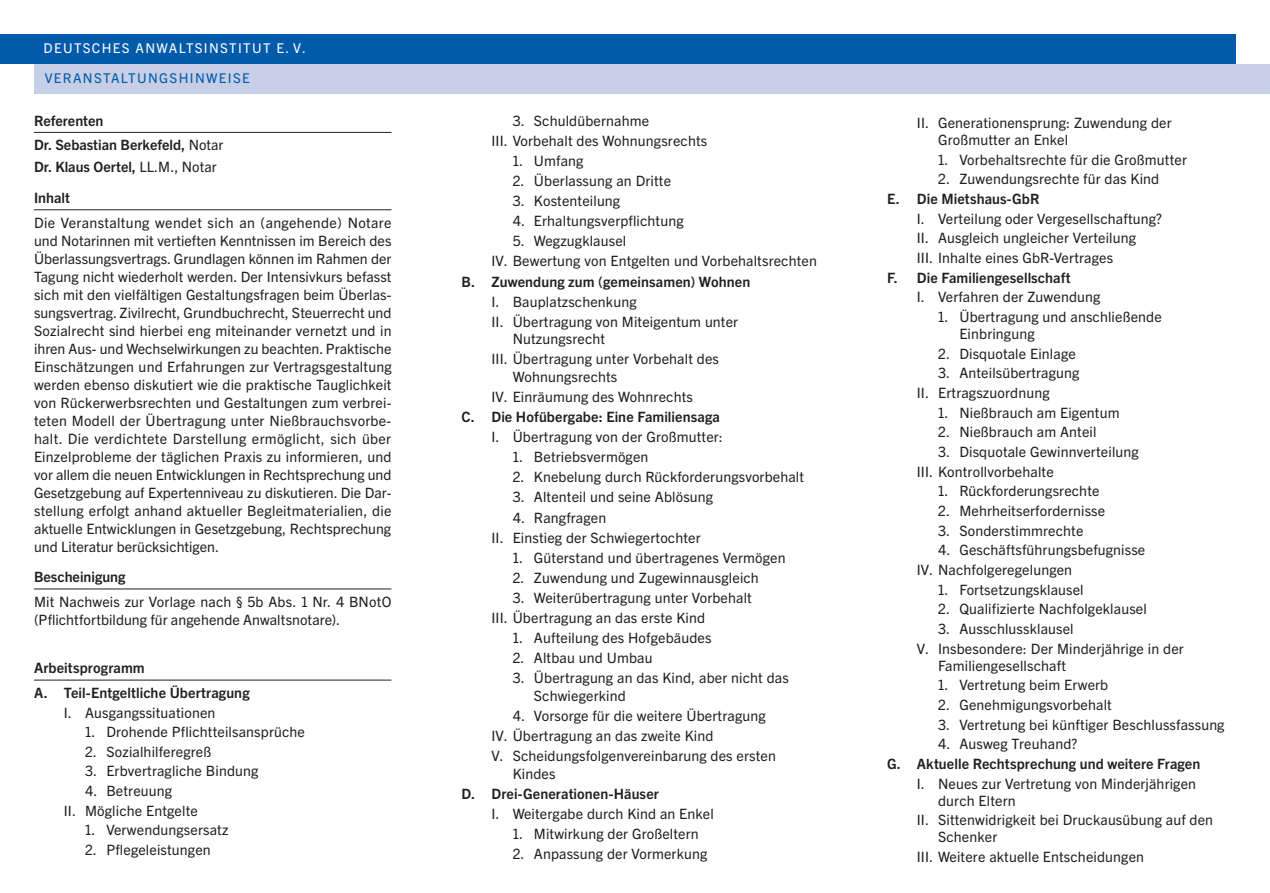
<style>
.page{position:relative;width:1270px;height:893px;background:#fff}
.page>*{position:absolute;margin:0;border:0;box-sizing:border-box;transform-origin:0 0}
.t1{font:14.25px/18px "Trade Gothic Next LT Pro";letter-spacing:.01em;color:#231f20}
.t2{font:700 14.25px/24.5px "Trade Gothic Next LT Pro";letter-spacing:.005em;color:#231f20}
.t3{font:13.5px "Trade Gothic Next LT Pro";letter-spacing:.1em;color:#fff}
.t4{font:13.5px "Trade Gothic Next LT Pro";letter-spacing:.1em;color:#015aaa}
.s1{font-weight:400}
</style>
<div class="page">
<div style="left:34px;top:64px;width:1235px;height:30px;background:#c7cee8"></div>
<div style="left:0;top:34px;width:1235px;height:30px;background:#015aaa"></div>
<hr style="left:34px;top:132px;width:357px;height:1px;background:#231f20">
<hr style="left:34px;top:210px;width:357px;height:1px;background:#231f20">
<hr style="left:34px;top:589px;width:357px;height:1px;background:#231f20">
<hr style="left:34px;top:680px;width:357px;height:1px;background:#231f20">
<p class="t3" style="left:44px;top:39px;width:264px">DEUTSCHES ANWALTSINSTITUT E. V.</p>
<p class="t4" style="left:45px;top:69px;width:207px">VERANSTALTUNGSHINWEISE</p>
<p class="t2" style="left:34px;top:107px;width:191px">Referenten<br>Dr. Sebastian Berkefeld, <span class="s1">Notar</span></p>
<p class="t2" style="left:34px;top:151px;width:184px;line-height:30.8px">Dr. Klaus Oertel, <span class="s1">LL.M., Notar<br></span>Inhalt</p>
<p class="t1" style="left:34px;top:212px;width:359px;text-align:justify">Die Veranstaltung wendet sich an (angehende) Notare und Notarinnen mit vertieften Kenntnissen im Bereich des Überlassungsvertrags. Grundlagen können im Rahmen der Tagung nicht wiederholt werden. Der Intensivkurs befasst sich mit den vielfältigen Gestaltungsfragen beim Überlas&shy;sungsvertrag. Zivilrecht, Grundbuchrecht, Steuerrecht und Sozialrecht sind hierbei eng miteinander vernetzt und in ihren Aus- und Wechselwirkungen zu beachten. Praktische Einschätzungen und Erfahrungen zur Vertragsgestaltung werden ebenso diskutiert wie die praktische Tauglichkeit von Rückerwerbsrechten und Gestaltungen zum verbrei&shy;teten Modell der Übertragung unter Nießbrauchsvorbe&shy;halt. Die verdichtete Darstellung ermöglicht, sich über Einzelprobleme der täglichen Praxis zu informieren, und vor allem die neuen Entwicklungen in Rechtsprechung und Gesetzgebung auf Expertenniveau zu diskutieren. Die Dar&shy;stellung erfolgt anhand aktueller Begleitmaterialien, die aktuelle Entwicklungen in Gesetzgebung, Rechtsprechung und Literatur berücksichtigen.</p>
<p class="t2" style="left:34px;top:564px;width:93px">Bescheinigung</p>
<p class="t1" style="left:34px;top:592px;width:359px">Mit Nachweis zur Vorlage nach § 5b Abs. 1 Nr. 4 BNotO (Pflichtfortbildung für angehende Anwaltsnotare).</p>
<p class="t2" style="left:34px;top:655px;width:217px">Arbeitsprogramm<br>A. Teil-Entgeltliche Übertragung</p>
<p class="t1" style="left:64px;top:702px;width:153px">I. Ausgangssituationen</p>
<p class="t1" style="left:85px;top:722px;width:221px">1. Drohende Pflichtteilsansprüche</p>
<p class="t1" style="left:85px;top:742px;width:128px">2. Sozialhilferegreß</p>
<p class="t1" style="left:85px;top:761px;width:175px">3. Erbvertragliche Bindung</p>
<p class="t1" style="left:64px;top:780px;width:135px;line-height:19.6px;text-align:center">4. Betreuung<br>II. Mögliche Entgelte</p>
<p class="t1" style="left:85px;top:820px;width:145px">1. Verwendungsersatz</p>
<p class="t1" style="left:85px;top:840px;width:127px">2. Pflegeleistungen</p>
<p class="t1" style="left:491px;top:110px;width:217px;line-height:20.1px;text-indent:21px">3. Schuldübernahme<br>III. Vorbehalt des Wohnungsrechts</p>
<p class="t1" style="left:512px;top:151px;width:72px">1. Umfang</p>
<p class="t1" style="left:512px;top:171px;width:160px">2. Überlassung an Dritte</p>
<p class="t1" style="left:512px;top:191px;width:109px">3. Kostenteilung</p>
<p class="t1" style="left:512px;top:211px;width:172px">4. Erhaltungsverpflichtung</p>
<p class="t1" style="left:491px;top:230px;width:327px;line-height:20.1px;text-indent:21px">5. Wegzugklausel<br>IV. Bewertung von Entgelten und Vorbehaltsrechten</p>
<p class="t2" style="left:461px;top:268px;width:290px">B. Zuwendung zum (gemeinsamen) Wohnen</p>
<p class="t1" style="left:491px;top:290px;width:248px;line-height:20.1px">I. Bauplatzschenkung<br>II. Übertragung von Miteigentum unter</p>
<p class="t1" style="left:491px;top:328px;width:229px;line-height:20.1px;text-indent:21px">Nutzungsrecht<br>III. Übertragung unter Vorbehalt des</p>
<p class="t1" style="left:491px;top:366px;width:203px;line-height:20.1px;text-indent:21px">Wohnungsrechts<br>IV. Einräumung des Wohnrechts</p>
<p class="t2" style="left:461px;top:404px;width:260px">C. Die Hofübergabe: Eine Familiensaga</p>
<p class="t1" style="left:491px;top:427px;width:233px">I. Übertragung von der Großmutter:</p>
<p class="t1" style="left:512px;top:447px;width:137px">1. Betriebsvermögen</p>
<p class="t1" style="left:512px;top:467px;width:293px">2. Knebelung durch Rückforderungsvorbehalt</p>
<p class="t1" style="left:512px;top:487px;width:202px">3. Altenteil und seine Ablösung</p>
<p class="t1" style="left:491px;top:506px;width:211px;line-height:20.1px;text-indent:21px">4. Rangfragen<br>II. Einstieg der Schwiegertochter</p>
<p class="t1" style="left:512px;top:548px;width:274px">1. Güterstand und übertragenes Vermögen</p>
<p class="t1" style="left:512px;top:568px;width:248px">2. Zuwendung und Zugewinnausgleich</p>
<p class="t1" style="left:491px;top:587px;width:262px;line-height:20.1px;text-indent:21px">3. Weiterübertragung unter Vorbehalt<br>III. Übertragung an das erste Kind</p>
<p class="t1" style="left:512px;top:628px;width:200px">1. Aufteilung des Hofgebäudes</p>
<p class="t1" style="left:512px;top:648px;width:141px">2. Altbau und Umbau</p>
<p class="t1" style="left:534px;top:668px;width:256px;line-height:17.5px;text-indent:-21px">3. Übertragung an das Kind, aber nicht das<br>Schwiegerkind</p>
<p class="t1" style="left:491px;top:705px;width:286px;line-height:20.1px;text-indent:21px">4. Vorsorge für die weitere Übertragung<br>IV. Übertragung an das zweite Kind<br>V. Scheidungsfolgenvereinbarung des ersten</p>
<p class="t1" style="left:512px;top:763px;width:44px">Kindes</p>
<p class="t2" style="left:461px;top:780px;width:199px">D. Drei-Generationen-Häuser</p>
<p class="t1" style="left:491px;top:804px;width:224px">I. Weitergabe durch Kind an Enkel</p>
<p class="t1" style="left:512px;top:824px;width:187px">1. Mitwirkung der Großeltern</p>
<p class="t1" style="left:512px;top:844px;width:196px">2. Anpassung der Vormerkung</p>
<p class="t1" style="left:938px;top:113px;width:235px;line-height:17.1px;text-indent:-21px">II. Generationensprung: Zuwendung der<br>Großmutter an Enkel</p>
<p class="t1" style="left:938px;top:150px;width:250px">1. Vorbehaltsrechte für die Großmutter</p>
<p class="t1" style="left:938px;top:169px;width:223px">2. Zuwendungsrechte für das Kind</p>
<p class="t2" style="left:887px;top:186px;width:154px">E. Die Mietshaus-GbR</p>
<p class="t1" style="left:916px;top:208px;width:247px;line-height:19.6px">I. Verteilung oder Vergesellschaftung?<br>II. Ausgleich ungleicher Verteilung<br>III. Inhalte eines GbR-Vertrages</p>
<p class="t2" style="left:887px;top:264px;width:185px">F. Die Familiengesellschaft</p>
<p class="t1" style="left:916px;top:287px;width:185px">I. Verfahren der Zuwendung</p>
<p class="t1" style="left:959px;top:307px;width:204px;line-height:17.1px;text-indent:-21px">1. Übertragung und anschließende<br>Einbringung</p>
<p class="t1" style="left:938px;top:344px;width:139px">2. Disquotale Einlage</p>
<p class="t1" style="left:916px;top:362px;width:164px;line-height:19.6px;text-indent:21px">3. Anteilsübertragung<br>II. Ertragszuordnung</p>
<p class="t1" style="left:938px;top:403px;width:183px">1. Nießbrauch am Eigentum</p>
<p class="t1" style="left:938px;top:422px;width:160px">2. Nießbrauch am Anteil</p>
<p class="t1" style="left:916px;top:441px;width:223px;line-height:19.6px;text-indent:21px">3. Disquotale Gewinnverteilung<br>III. Kontrollvorbehalte</p>
<p class="t1" style="left:938px;top:481px;width:163px">1. Rückforderungsrechte</p>
<p class="t1" style="left:938px;top:501px;width:169px">2. Mehrheitserfordernisse</p>
<p class="t1" style="left:938px;top:520px;width:147px">3. Sonderstimmrechte</p>
<p class="t1" style="left:916px;top:539px;width:230px;line-height:19.6px;text-indent:21px">4. Geschäftsführungsbefugnisse<br>IV. Nachfolgeregelungen</p>
<p class="t1" style="left:938px;top:579px;width:147px">1. Fortsetzungsklausel</p>
<p class="t1" style="left:938px;top:599px;width:210px">2. Qualifizierte Nachfolgeklausel</p>
<p class="t1" style="left:916px;top:618px;width:268px;line-height:19.6px;text-indent:21px">3. Ausschlussklausel<br>V. Insbesondere: Der Minderjährige in der</p>
<p class="t1" style="left:938px;top:655px;width:129px">Familiengesellschaft</p>
<p class="t1" style="left:938px;top:675px;width:172px">1. Vertretung beim Erwerb</p>
<p class="t1" style="left:938px;top:695px;width:175px">2. Genehmigungsvorbehalt</p>
<p class="t1" style="left:938px;top:714px;width:288px">3. Vertretung bei künftiger Beschlussfassung</p>
<p class="t1" style="left:938px;top:734px;width:141px">4. Ausweg Treuhand?</p>
<p class="t2" style="left:887px;top:750px;width:315px">G. Aktuelle Rechtsprechung und weitere Fragen</p>
<p class="t1" style="left:938px;top:774px;width:259px;line-height:17.1px;text-indent:-21px">I. Neues zur Vertretung von Minderjährigen durch Eltern</p>
<p class="t1" style="left:938px;top:811px;width:276px;line-height:17.1px;text-indent:-21px">II. Sittenwidrigkeit bei Druckausübung auf den<br>Schenker</p>
<p class="t1" style="left:916px;top:847px;width:229px">III. Weitere aktuelle Entscheidungen</p>
</div>
